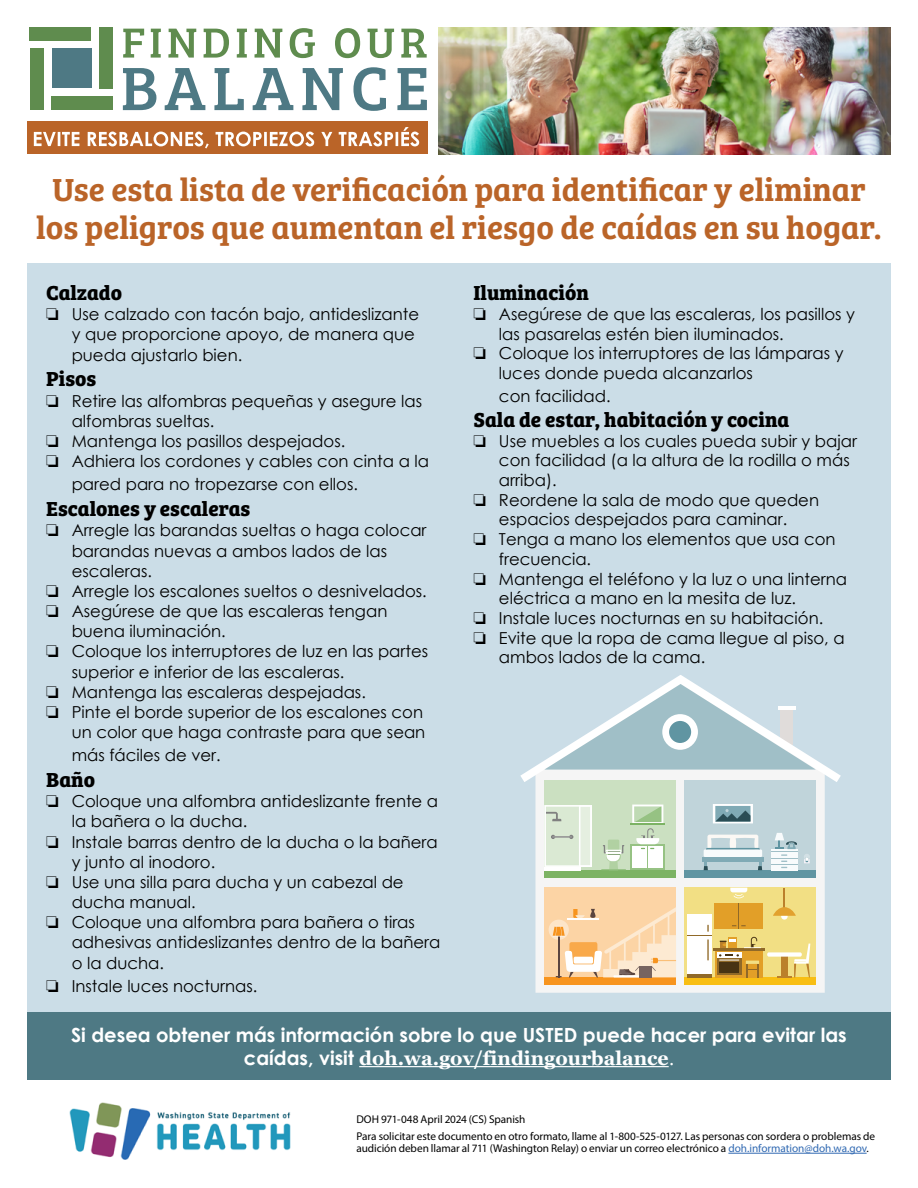
<style>
.page{position:relative;width:918px;height:1188px;background:#fff}
.page>*{position:absolute;margin:0;border:0;box-sizing:border-box;transform-origin:0 0}
.t1{font:33px/37.5px "Bree Serif Sb";color:#ba6428;text-align:center}
.t2{font:700 21px "Bree Serif";color:#000}
.t3{font:700 19.5px/23.4px "Century Gothic";color:#fff;text-align:center}
.t4{font:16.5px/20.1px "Century Gothic";color:#000}
.Maybe_sub{font:11.25px/12px "Myriad Pro";letter-spacing:-.005em;color:#000}
.s1{font-family:"Georgia"}
.s2{font-weight:400}
.s3{color:#3069b2}
</style>
<div class="page">
<div style="left:29px;top:27px;width:62px;height:14px;background:#5f8c4e"></div>
<svg style="left:123px;top:29px;width:21px;height:29px"></svg>
<svg style="left:151px;top:29px;width:10px;height:29px"></svg>
<svg style="left:168px;top:29px;width:28px;height:29px"></svg>
<svg style="left:204px;top:29px;width:25px;height:29px"></svg>
<svg style="left:237px;top:29px;width:10px;height:29px"></svg>
<svg style="left:255px;top:29px;width:27px;height:29px"></svg>
<svg style="left:290px;top:28px;width:25px;height:30px"></svg>
<svg style="left:335px;top:28px;width:25px;height:30px"></svg>
<svg style="left:368px;top:29px;width:26px;height:29px"></svg>
<svg style="left:401px;top:29px;width:26px;height:29px"></svg>
<svg style="left:123px;top:68px;width:33px;height:42px"></svg>
<svg style="left:165px;top:68px;width:40px;height:42px"></svg>
<svg style="left:214px;top:68px;width:30px;height:42px"></svg>
<svg style="left:253px;top:68px;width:40px;height:42px"></svg>
<svg style="left:302px;top:68px;width:41px;height:42px"></svg>
<svg style="left:353px;top:67px;width:33px;height:44px"></svg>
<svg style="left:397px;top:68px;width:30px;height:42px"></svg>
<div style="left:52px;top:49px;width:40px;height:39px;background:#4e7984"></div>
<div style="left:51px;top:96px;width:62px;height:14px;background:#5f8c4e"></div>
<div style="left:99px;top:27px;width:14px;height:62px;background:#5f8c4e"></div>
<div style="left:30px;top:48px;width:14px;height:62px;background:#5f8c4e"></div>
<div style="left:27px;top:122px;width:400px;height:32px;background:#ba6428"></div>
<svg style="left:34px;top:127px;width:385px;height:21px"></svg>
<div style="left:27px;top:1010px;width:864px;height:70px;background:#4e7984"></div>
<img style="left:438px;top:27px;width:453px;height:128px">
<div style="left:27px;top:263px;width:864px;height:749px;background:#cbdde7"></div>
<hr style="left:359px;top:1066px;width:310px;height:1px;background:#fff">
<img style="left:69px;top:1102px;width:222px;height:58px">
<hr style="left:728px;top:1153px;width:139px;height:1px;background:#3069b2">
<svg style="left:536px;top:782px;width:289px;height:211px;fill:#f5f5f5"></svg>
<svg style="left:520px;top:675px;width:321px;height:107px"></svg>
<hr style="left:778px;top:706px;width:18px;height:4px;background:#fff">
<div style="left:684px;top:780px;width:132px;height:98px;background:#c0d4da"></div>
<div style="left:684px;top:870px;width:132px;height:8px;background:#6095a2"></div>
<hr style="left:702px;top:857px;width:62px;height:4px;background:#80aab5">
<div style="left:771px;top:849px;width:27px;height:21px;background:#f8fbfc"></div>
<svg style="left:771px;top:833px;width:27px;height:35px"></svg>
<svg style="left:704px;top:835px;width:58px;height:35px"></svg>
<svg style="left:713px;top:804px;width:40px;height:19px"></svg>
<svg style="left:804px;top:854px;width:6px;height:9px"></svg>
<div style="left:684px;top:888px;width:132px;height:97px;background:#f2df84"></div>
<div style="left:684px;top:978px;width:132px;height:7px;background:#f8be14"></div>
<div style="left:687px;top:972px;width:24px;height:5px;background:#906928"></div>
<hr style="left:687px;top:934px;width:24px;height:3px;background:#906928">
<div style="left:687px;top:936px;width:24px;height:38px;background:#fff"></div>
<div style="left:687px;top:914px;width:24px;height:21px;background:#fff"></div>
<hr style="left:707px;top:939px;width:2px;height:22px;background:#906928">
<svg style="left:707px;top:925px;width:2px;height:7px"></svg>
<div style="left:715px;top:950px;width:48px;height:28px;background:#e29f28"></div>
<div style="left:715px;top:903px;width:48px;height:25px;background:#e29f28"></div>
<hr style="left:714px;top:948px;width:51px;height:2px;background:#906928">
<div style="left:717px;top:953px;width:24px;height:22px;background:#906928"></div>
<div style="left:717px;top:953px;width:24px;height:5px;background:#fff"></div>
<svg style="left:719px;top:954px;width:20px;height:7px"></svg>
<div style="left:720px;top:962px;width:19px;height:11px;background:#483313"></div>
<svg style="left:730px;top:888px;width:17px;height:40px"></svg>
<svg style="left:777px;top:944px;width:33px;height:34px"></svg>
<div style="left:767px;top:952px;width:35px;height:5px;background:#fff;border-radius:2px"></div>
<svg style="left:728px;top:938px;width:8px;height:10px"></svg>
<svg style="left:720px;top:939px;width:15px;height:9px"></svg>
<svg style="left:744px;top:937px;width:17px;height:11px"></svg>
<svg style="left:746px;top:961px;width:13px;height:17px"></svg>
<div style="left:781px;top:913px;width:7px;height:7px;background:#fff;border-radius:50%"></div>
<svg style="left:773px;top:888px;width:23px;height:28px"></svg>
<div style="left:544px;top:888px;width:132px;height:97px;background:#fcd4a5"></div>
<div style="left:544px;top:977px;width:132px;height:8px;background:#f7941e"></div>
<div style="left:549px;top:920px;width:20px;height:20px;background:#fde5c8;border-radius:50%"></div>
<svg style="left:553px;top:907px;width:123px;height:71px"></svg>
<div style="left:544px;top:780px;width:132px;height:98px;background:#cbe0c1"></div>
<div style="left:544px;top:870px;width:132px;height:8px;background:#7cb364"></div>
<div style="left:630px;top:844px;width:35px;height:26px;background:#96c283"></div>
<div style="left:632px;top:847px;width:15px;height:21px;background:#fff"></div>
<div style="left:648px;top:847px;width:15px;height:21px;background:#fff"></div>
<svg style="left:632px;top:805px;width:31px;height:44px"></svg>
<hr style="left:630px;top:823px;width:35px;height:2px;background:#7cb364">
<svg style="left:544px;top:805px;width:48px;height:62px"></svg>
<hr style="left:552px;top:836px;width:20px;height:2px;background:#969696">
<hr style="left:544px;top:867px;width:37px;height:3px;background:#fff">
<svg style="left:601px;top:840px;width:25px;height:30px"></svg>
<p class="t1" style="left:36px;top:169px;width:847px">Use esta lista de verificación para identificar y eliminar los peligros que aumentan el riesgo de caídas en su hogar.</p>
<p class="t2" style="left:46px;top:276px;width:77px">Calzado</p>
<p class="t4" style="left:72px;top:304px;width:349px;text-indent:-26px">❏ Use calzado con tacón bajo, antideslizante y que proporcione apoyo, de manera que pueda ajustarlo bien.</p>
<p class="t2" style="left:46px;top:363px;width:52px">Pisos</p>
<p class="t4" style="left:72px;top:390px;width:352px;text-indent:-26px">❏ Retire las alfombras pequeñas y asegure las alfombras sueltas.</p>
<p class="t4" style="left:46px;top:431px;width:301px">❏ Mantenga los pasillos despejados.</p>
<p class="t4" style="left:72px;top:449px;width:359px;line-height:23.1px;text-indent:-26px">❏ Adhiera los cordones y cables con cinta a la pared para no tropezarse con ellos.</p>
<p class="t2" style="left:46px;top:493px;width:206px">Escalones y escaleras</p>
<p class="t4" style="left:72px;top:520px;width:356px;text-indent:-26px">❏ Arregle las barandas sueltas o haga colocar barandas nuevas a ambos lados de las escaleras.</p>
<p class="t4" style="left:46px;top:581px;width:382px">❏ Arregle los escalones sueltos o desnivelados.</p>
<p class="t4" style="left:72px;top:601px;width:317px;text-indent:-26px">❏ Asegúrese de que las escaleras tengan buena iluminación.</p>
<p class="t4" style="left:72px;top:641px;width:358px;text-indent:-26px">❏ Coloque los interruptores de luz en las partes superior e inferior de las escaleras.</p>
<p class="t4" style="left:46px;top:681px;width:321px">❏ Mantenga las escaleras despejadas.</p>
<p class="t4" style="left:46px;top:702px;width:381px;text-align:right">❏ Pinte el borde superior de los escalones con un color que haga contraste para que sean</p>
<p class="t4" style="left:72px;top:745px;width:151px">más fáciles de ver.</p>
<p class="t2" style="left:46px;top:763px;width:50px">Baño</p>
<p class="t4" style="left:72px;top:791px;width:368px;text-indent:-26px">❏ Coloque una alfombra antideslizante frente a la bañera o la ducha.</p>
<p class="t4" style="left:72px;top:831px;width:368px;text-indent:-26px">❏ Instale barras dentro de la ducha o la bañera y junto al inodoro.</p>
<p class="t4" style="left:72px;top:872px;width:334px;text-indent:-26px">❏ Use una silla para ducha y un cabezal de ducha manual.</p>
<p class="t4" style="left:72px;top:912px;width:370px;text-indent:-26px">❏ Coloque una alfombra para bañera o tiras adhesivas antideslizantes dentro de la bañera o la ducha.</p>
<p class="t4" style="left:46px;top:976px;width:213px">❏ Instale luces nocturnas.</p>
<p class="t2" style="left:473px;top:276px;width:117px">Iluminación</p>
<p class="t4" style="left:499px;top:304px;width:357px;line-height:19.6px;text-indent:-26px">❏ Asegúrese de que las escaleras, los pasillos y las pasarelas estén bien iluminados.</p>
<p class="t4" style="left:499px;top:343px;width:346px;line-height:19.6px;text-indent:-26px">❏ Coloque los interruptores de las lámparas y luces donde pueda alcanzarlos</p>
<p class="t4" style="left:499px;top:385px;width:113px">con facilidad.</p>
<p class="t2" style="left:473px;top:403px;width:317px">Sala de estar, habitación y cocina</p>
<p class="t4" style="left:499px;top:431px;width:360px;line-height:19.6px;text-indent:-26px">❏ Use muebles a los cuales pueda subir y bajar con facilidad (a la altura de la rodilla o más arriba).</p>
<p class="t4" style="left:473px;top:490px;width:347px;line-height:19.6px;text-align:center">❏ Reordene la sala de modo que queden espacios despejados para caminar.</p>
<p class="t4" style="left:499px;top:529px;width:338px;line-height:19.6px;text-indent:-26px">❏ Tenga a mano los elementos que usa con frecuencia.</p>
<p class="t4" style="left:499px;top:568px;width:350px;line-height:19.6px;text-indent:-26px">❏ Mantenga el teléfono y la luz o una linterna eléctrica a mano en la mesita de luz.</p>
<p class="t4" style="left:473px;top:608px;width:351px">❏ Instale luces nocturnas en su habitación.</p>
<p class="t4" style="left:499px;top:628px;width:347px;line-height:19.6px;text-indent:-26px">❏ Evite que la ropa de cama llegue al piso, a ambos lados de la cama.</p>
<p class="t3" style="left:71px;top:1022px;width:777px">Si desea obtener más información sobre lo que USTED puede hacer para evitar las caídas, visit <span class="s1">doh.wa.gov/findingourbalance</span><span class="s2">.</span></p>
<p class="Maybe_sub" style="left:356px;top:1113px;width:171px">DOH 971-048 April 2024 (CS) Spanish</p>
<p class="Maybe_sub" style="left:356px;top:1130px;width:520px">Para solicitar este documento en otro formato, llame al 1-800-525-0127. Las personas con sordera o problemas de audición deben llamar al 711 (Washington Relay) o enviar un correo electrónico a <span class="s3">doh.information@doh.wa.gov</span>.</p>
</div>
